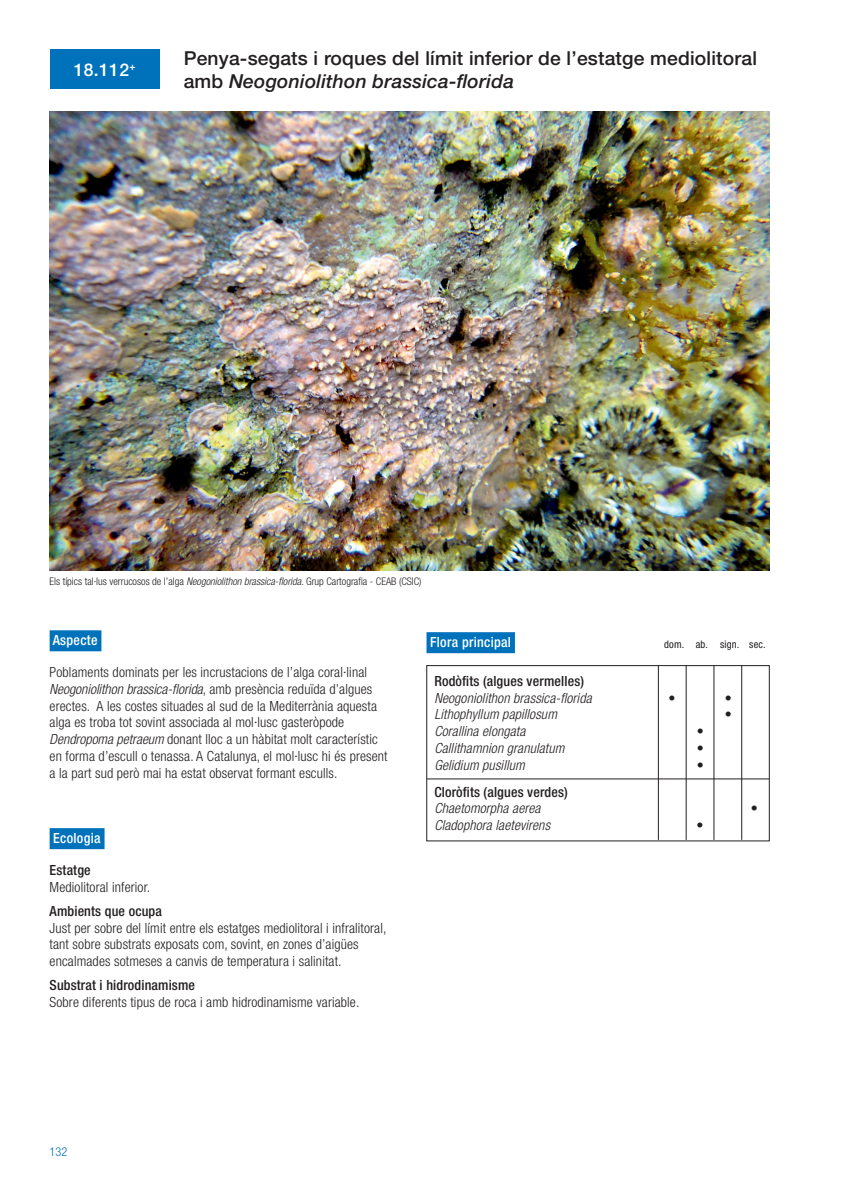
<style>
.page{position:relative;width:844px;height:1191px;background:#fff}
.page>*{position:absolute;margin:0;border:0;box-sizing:border-box;transform-origin:0 0}
.t1{font:500 19.25px/23.1px "Helvetica Neue LT Std";letter-spacing:.01em;color:#231f20}
.t2{font:500 17.5px "Helvetica Neue LT Std";color:#fff}
.t3{font:300 condensed 14px/16.8px "Helvetica Neue LT Std";letter-spacing:.01em;color:#231f20}
.t4{font:italic 300 condensed 14px "Helvetica Neue LT Std";letter-spacing:.01em;color:#231f20}
.t5{font:500 condensed 14px "Helvetica Neue LT Std";letter-spacing:.01em;color:#231f20}
.t6{font:500 condensed 14px "Helvetica Neue LT Std";letter-spacing:.02em;color:#fff}
.t7{font:300 14px "Helvetica Neue LT Std";color:#231f20}
.t8{font:300 condensed 12.25px "Helvetica Neue LT Std";color:#0072bc}
.t9{font:300 condensed 10.5px "Helvetica Neue LT Std";color:#231f20}
.t10{font:condensed 10.5px "Helvetica Neue LT Std";letter-spacing:.01em;color:#231f20}
.s1{font-style:italic}
</style>
<div class="page">
<div style="left:50px;top:50px;width:109px;height:39px;background:#0072bc"></div>
<div style="left:50px;top:630px;width:51px;height:21px;background:#0072bc"></div>
<div style="left:50px;top:828px;width:54px;height:21px;background:#0072bc"></div>
<hr style="left:427px;top:778px;width:341px;height:1px;background:#231f20">
<div style="left:426px;top:665px;width:343px;height:176px;border:1px solid #231f20"></div>
<div style="left:426px;top:632px;width:89px;height:21px;background:#0072bc"></div>
<hr style="left:685px;top:665px;width:1px;height:175px;background:#231f20">
<hr style="left:713px;top:665px;width:1px;height:175px;background:#231f20">
<hr style="left:741px;top:665px;width:1px;height:175px;background:#231f20">
<hr style="left:658px;top:665px;width:1px;height:175px;background:#231f20">
<img style="left:50px;top:112px;width:719px;height:458px">
<p class="t2" style="left:74px;top:59px;width:63px">18.112<sup>+</sup></p>
<h1 class="t1" style="left:184px;top:46px;width:574px">Penya-segats i roques del límit inferior de l’estatge mediolitoral amb <span class="s1">Neogoniolithon brassica-florida</span></h1>
<p class="t9" style="left:50px;top:575px;width:373px">Els típics tal·lus verrucosos de l’alga <span class="s1">Neogoniolithon brassica-florida</span>. Grup Cartografia - CEAB (CSIC)</p>
<p class="t6" style="left:53px;top:632px;width:46px">Aspecte</p>
<p class="t3" style="left:50px;top:663px;width:339px">Poblaments dominats per les incrustacions de l’alga coral·linal <span class="s1">Neogoniolithon brassica-florida</span>, amb presència reduïda d’algues erectes. A les costes situades al sud de la Mediterrània aquesta alga es troba tot sovint associada al mol·lusc gasteròpode <span class="s1">Dendropoma petraeum</span> donant lloc a un hàbitat molt característic en forma d’escull o tenassa. A Catalunya, el mol·lusc hi és present a la part sud però mai ha estat observat formant esculls.</p>
<p class="t6" style="left:53px;top:829px;width:49px">Ecologia</p>
<p class="t5" style="left:50px;top:861px;width:43px">Estatge</p>
<p class="t3" style="left:50px;top:878px;width:102px">Mediolitoral inferior.</p>
<p class="t5" style="left:50px;top:902px;width:114px">Ambients que ocupa</p>
<p class="t3" style="left:50px;top:919px;width:338px">Just per sobre del límit entre els estatges mediolitoral i infralitoral, tant sobre substrats exposats com, sovint, en zones d’aigües encalmades sotmeses a canvis de temperatura i salinitat.</p>
<p class="t5" style="left:50px;top:977px;width:147px">Substrat i hidrodinamisme</p>
<p class="t3" style="left:50px;top:993px;width:311px">Sobre diferents tipus de roca i amb hidrodinamisme variable.</p>
<p class="t6" style="left:430px;top:634px;width:82px">Flora principal</p>
<p class="t10" style="left:664px;top:638px;width:103px">dom. ab. sign. sec.</p>
<p class="t5" style="left:434px;top:672px;width:151px">Rodòfits (algues vermelles)</p>
<p class="t4" style="left:434px;top:689px;width:159px">Neogoniolithon brassica-florida</p>
<p class="t7" style="left:668px;top:689px;width:8px">•</p>
<p class="t7" style="left:724px;top:689px;width:8px">•</p>
<p class="t4" style="left:434px;top:706px;width:124px">Lithophyllum papillosum</p>
<p class="t7" style="left:724px;top:706px;width:8px">•</p>
<p class="t4" style="left:434px;top:723px;width:92px">Corallina elongata</p>
<p class="t7" style="left:696px;top:722px;width:8px">•</p>
<p class="t4" style="left:434px;top:740px;width:131px">Callithamnion granulatum</p>
<p class="t7" style="left:696px;top:739px;width:8px">•</p>
<p class="t4" style="left:434px;top:757px;width:92px">Gelidium pusillum</p>
<p class="t7" style="left:696px;top:756px;width:8px">•</p>
<p class="t5" style="left:434px;top:783px;width:135px">Cloròfits (algues verdes)</p>
<p class="t4" style="left:434px;top:800px;width:108px">Chaetomorpha aerea</p>
<p class="t7" style="left:750px;top:799px;width:8px">•</p>
<p class="t4" style="left:434px;top:817px;width:117px">Cladophora laetevirens</p>
<p class="t7" style="left:696px;top:816px;width:8px">•</p>
<p class="t8" style="left:50px;top:1144px;width:19px">132</p>
</div>
